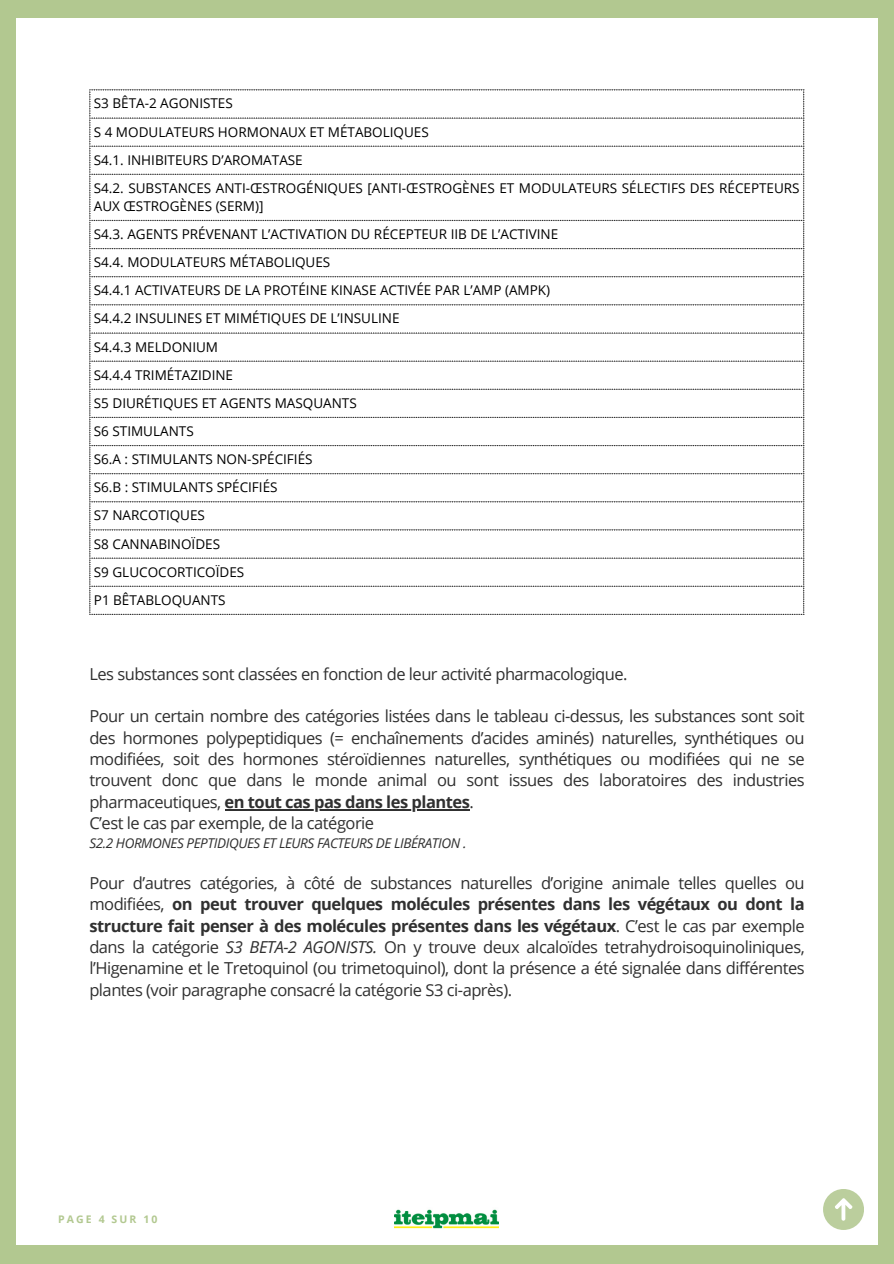
<style>
.page{position:relative;width:894px;height:1264px;background:#fff}
.page>*{position:absolute;margin:0;border:0;box-sizing:border-box;transform-origin:0 0}
.t1{font:16.5px/21.3px "Open Sans";letter-spacing:-.03em;color:#303030;text-align:justify}
.t2{font:700 16.5px/21.3px "Open Sans";letter-spacing:-.03em;color:#303030;text-align:justify}
.t3{font:13.5px/18px "Open Sans";color:#000}
.t4{font:italic 13.5px "Open Sans";letter-spacing:-.03em;color:#303030}
.t5{font:700 10.5px "Open Sans";letter-spacing:.2em;color:#b2c890}
.s1{font-weight:700}
.s2{font-weight:400}
.s3{font-style:italic}
</style>
<div class="page">
<div style="left:0;top:0;width:893px;height:1263px;background:#b2c890"></div>
<div style="left:17px;top:18px;width:859px;height:1227px;background:#fff"></div>
<div style="left:822px;top:1189px;width:41px;height:40px;background:#bbce9d;border-radius:50%"></div>
<svg style="left:835px;top:1198px;width:17px;height:22px"></svg>
<img style="left:395px;top:1209px;width:103px;height:20px">
<svg style="left:89px;top:89px;width:715px;height:526px"></svg>
<hr style="left:224px;top:809px;width:245px;height:1px;background:#303030">
<p class="t3" style="left:94px;top:94px;width:140px">S3 BÊTA-2 AGONISTES</p>
<p class="t3" style="left:94px;top:122px;width:336px">S 4 MODULATEURS HORMONAUX ET MÉTABOLIQUES</p>
<p class="t3" style="left:94px;top:150px;width:210px">S4.1. INHIBITEURS D’AROMATASE</p>
<p class="t3" style="left:94px;top:179px;width:707px">S4.2. SUBSTANCES ANTI-ŒSTROGÉNIQUES [ANTI-ŒSTROGÈNES ET MODULATEURS SÉLECTIFS DES RÉCEPTEURS<br>AUX ŒSTROGÈNES (SERM)]</p>
<p class="t3" style="left:94px;top:225px;width:466px">S4.3. AGENTS PRÉVENANT L’ACTIVATION DU RÉCEPTEUR IIB DE L’ACTIVINE</p>
<p class="t3" style="left:94px;top:253px;width:238px">S4.4. MODULATEURS MÉTABOLIQUES</p>
<p class="t3" style="left:94px;top:281px;width:457px">S4.4.1 ACTIVATEURS DE LA PROTÉINE KINASE ACTIVÉE PAR L’AMP (AMPK)</p>
<p class="t3" style="left:94px;top:309px;width:307px">S4.4.2 INSULINES ET MIMÉTIQUES DE L’INSULINE</p>
<p class="t3" style="left:94px;top:337px;width:126px">S4.4.3 MELDONIUM</p>
<p class="t3" style="left:94px;top:365px;width:141px">S4.4.4 TRIMÉTAZIDINE</p>
<p class="t3" style="left:94px;top:393px;width:264px">S5 DIURÉTIQUES ET AGENTS MASQUANTS</p>
<p class="t3" style="left:94px;top:422px;width:101px">S6 STIMULANTS</p>
<p class="t3" style="left:94px;top:450px;width:220px">S6.A : STIMULANTS NON-SPÉCIFIÉS</p>
<p class="t3" style="left:94px;top:478px;width:185px">S6.B : STIMULANTS SPÉCIFIÉS</p>
<p class="t3" style="left:94px;top:506px;width:113px">S7 NARCOTIQUES</p>
<p class="t3" style="left:94px;top:534px;width:128px">S8 CANNABINOÏDES</p>
<p class="t3" style="left:94px;top:562px;width:152px">S9 GLUCOCORTICOÏDES</p>
<p class="t3" style="left:94px;top:590px;width:133px">P1 BÊTABLOQUANTS</p>
<p class="t1" style="left:89px;top:662px;width:539px">Les substances sont classées en fonction de leur activité pharmacologique.</p>
<h1 class="t1" style="left:89px;top:705px;width:716px">Pour un certain nombre des catégories listées dans le tableau ci-dessus, les substances sont soit des hormones polypeptidiques (= enchaînements d’acides aminés) naturelles, synthétiques ou modifiées, soit des hormones stéroïdiennes naturelles, synthétiques ou modifiées qui ne se trouvent donc que dans le monde animal ou sont issues des laboratoires des industries pharmaceutiques, <span class="s1">en tout cas pas dans les plantes</span>.</h1>
<h1 class="t1" style="left:89px;top:812px;width:286px">C’est le cas par exemple, de la catégorie</h1>
<h1 class="t4" style="left:89px;top:834px;width:378px">S2.2 HORMONES PEPTIDIQUES ET LEURS FACTEURS DE LIBÉRATION .</h1>
<h1 class="t2" style="left:89px;top:871px;width:716px"><span class="s2">Pour d’autres catégories, à côté de substances naturelles d’origine animale telles quelles ou modifiées,</span> on peut trouver quelques molécules présentes dans les végétaux ou dont la structure fait penser à des molécules présentes dans les végétaux<span class="s2">. C’est le cas par exemple</span></h1>
<h1 class="t1" style="left:89px;top:936px;width:716px">dans la catégorie <span class="s3">S3 BETA-2 AGONISTS.</span> On y trouve deux alcaloïdes tetrahydroisoquinoliniques, l’Higenamine et le Tretoquinol (ou trimetoquinol), dont la présence a été signalée dans différentes plantes (voir paragraphe consacré la catégorie S3 ci-après).</h1>
<p class="t5" style="left:58px;top:1212px;width:101px">PAGE 4 SUR 10</p>
</div>
